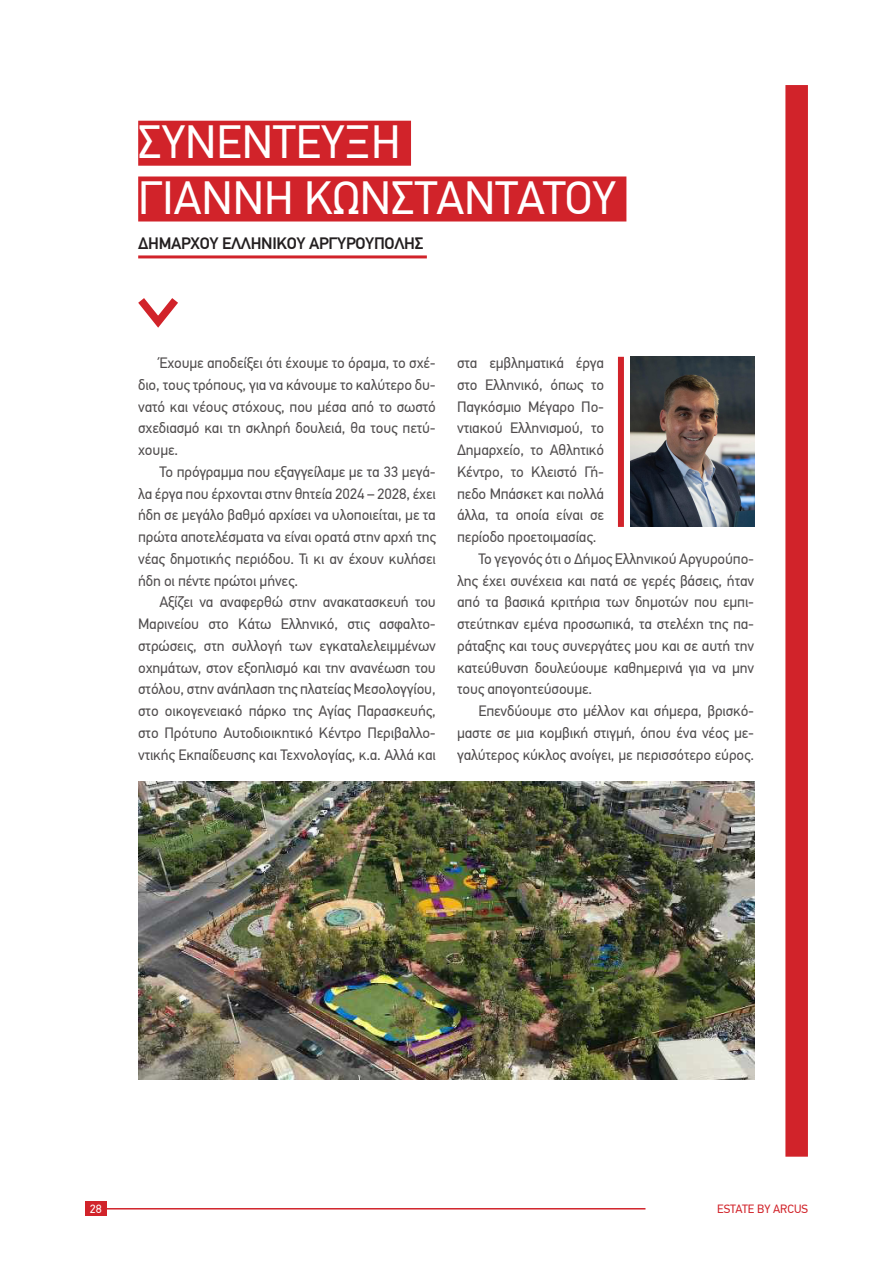
<style>
.page{position:relative;width:893px;height:1263px;background:#fff}
.page>*{position:absolute;margin:0;border:0;box-sizing:border-box;transform-origin:0 0}
.ΤΙΤΛΟΙ_ΚΟΚΚΙΝΟΙ{font:46.5px "PF Din Text Pro";color:#fff}
.ΤΙΤΛΟΙ_ΜΕ_ΥΠΟΓΡΑΜΙΣΗ_11{font:500 16.5px "PF Din Text Pro";letter-spacing:-.02em;color:#231f20}
.t1{font:15px/21.8px "PF Din Text Pro";letter-spacing:-.01em;color:#231f20;text-align:justify}
.t2{font:12px "PF Din Text Pro";color:#d1232a}
.t3{font:12px "PF Din Text Pro";color:#fff}
</style>
<div class="page">
<div style="left:85px;top:1201px;width:21px;height:15px;background:#d1232a"></div>
<hr style="left:106px;top:1208px;width:539px;height:1px;background:#d1232a">
<div style="left:138px;top:121px;width:273px;height:45px;background:#d1232a"></div>
<div style="left:138px;top:176px;width:488px;height:45px;background:#d1232a"></div>
<svg style="left:138px;top:298px;width:40px;height:30px"></svg>
<div style="left:785px;top:85px;width:23px;height:1072px;background:#d1232a"></div>
<div style="left:618px;top:357px;width:6px;height:170px;background:#d1232a"></div>
<img style="left:631px;top:357px;width:124px;height:170px">
<hr style="left:138px;top:255px;width:289px;height:3px;background:#d1232a">
<img style="left:138px;top:782px;width:617px;height:297px">
<p class="ΤΙΤΛΟΙ_ΚΟΚΚΙΝΟΙ" style="left:138px;top:115px;width:264px">ΣΥΝΕΝΤΕΥΞΗ</p>
<p class="ΤΙΤΛΟΙ_ΚΟΚΚΙΝΟΙ" style="left:138px;top:171px;width:479px">ΓΙΆΝΝΗ ΚΩΝΣΤΑΝΤΆΤΟΥ</p>
<p class="ΤΙΤΛΟΙ_ΜΕ_ΥΠΟΓΡΑΜΙΣΗ_11" style="left:138px;top:234px;width:287px">ΔΗΜΆΡΧΟΥ ΕΛΛΗΝΙΚΟΎ ΑΡΓΥΡΟΎΠΟΛΗΣ</p>
<p class="t1" style="left:138px;top:352px;width:299px;text-indent:21px">Έχουμε αποδείξει ότι έχουμε το όραμα, το σχέ&shy;διο, τους τρόπους, για να κάνουμε το καλύτερο δυ&shy;νατό και νέους στόχους, που μέσα από το σωστό σχεδιασμό και τη σκληρή δουλειά, θα τους πετύ&shy;χουμε.</p>
<p class="t1" style="left:138px;top:461px;width:299px;text-indent:21px">Το πρόγραμμα που εξαγγείλαμε με τα 33 μεγά&shy;λα έργα που έρχονται στην θητεία 2024 – 2028, έχει ήδη σε μεγάλο βαθμό αρχίσει να υλοποιείται, με τα πρώτα αποτελέσματα να είναι ορατά στην αρχή της νέας δημοτικής περιόδου. Τι κι αν έχουν κυλήσει ήδη οι πέντε πρώτοι μήνες.</p>
<p class="t1" style="left:138px;top:591px;width:299px;text-indent:21px">Αξίζει να αναφερθώ στην ανακατασκευή του Μαρινείου στο Κάτω Ελληνικό, στις ασφαλτο&shy;στρώσεις, στη συλλογή των εγκαταλελειμμένων οχημάτων, στον εξοπλισμό και την ανανέωση του στόλου, στην ανάπλαση της πλατείας Μεσολογγίου, στο οικογενειακό πάρκο της Αγίας Παρασκευής, στο Πρότυπο Αυτοδιοικητικό Κέντρο Περιβαλλο&shy;ντικής Εκπαίδευσης και Τεχνολογίας, κ.α. Αλλά και</p>
<p class="t1" style="left:457px;top:352px;width:149px">στα εμβληματικά έργα</p>
<p class="t1" style="left:457px;top:374px;width:149px">στο Ελληνικό, όπως το</p>
<p class="t1" style="left:457px;top:396px;width:149px">Παγκόσμιο Μέγαρο Πο-</p>
<p class="t1" style="left:457px;top:417px;width:149px">ντιακού Ελληνισμού, το</p>
<p class="t1" style="left:457px;top:439px;width:149px">Δημαρχείο, το Αθλητικό</p>
<p class="t1" style="left:457px;top:461px;width:149px">Κέντρο, το Κλειστό Γή-</p>
<p class="t1" style="left:457px;top:483px;width:149px">πεδο Μπάσκετ και πολλά</p>
<p class="t1" style="left:457px;top:504px;width:149px">άλλα, τα οποία είναι σε</p>
<p class="t1" style="left:457px;top:526px;width:141px">περίοδο προετοιμασίας.</p>
<p class="t1" style="left:478px;top:548px;width:277px">Το γεγονός ότι ο Δήμος Ελληνικού Αργυρούπο-</p>
<p class="t1" style="left:457px;top:570px;width:299px">λης έχει συνέχεια και πατά σε γερές βάσεις, ήταν</p>
<p class="t1" style="left:457px;top:591px;width:299px">από τα βασικά κριτήρια των δημοτών που εμπι-</p>
<p class="t1" style="left:457px;top:613px;width:299px">στεύτηκαν εμένα προσωπικά, τα στελέχη της πα-</p>
<p class="t1" style="left:457px;top:635px;width:299px">ράταξης και τους συνεργάτες μου και σε αυτή την</p>
<p class="t1" style="left:457px;top:657px;width:299px">κατεύθυνση δουλεύουμε καθημερινά για να μην</p>
<p class="t1" style="left:457px;top:678px;width:137px">τους απογοητεύσουμε.</p>
<p class="t1" style="left:478px;top:700px;width:277px">Επενδύουμε στο μέλλον και σήμερα, βρισκό-</p>
<p class="t1" style="left:457px;top:722px;width:299px">μαστε σε μια κομβική στιγμή, όπου ένα νέος με-</p>
<p class="t1" style="left:457px;top:744px;width:299px">γαλύτερος κύκλος ανοίγει, με περισσότερο εύρος.</p>
<p class="t3" style="left:90px;top:1202px;width:13px">28</p>
<p class="t2" style="left:717px;top:1201px;width:92px">ESTATE BY ARCUS</p>
</div>
